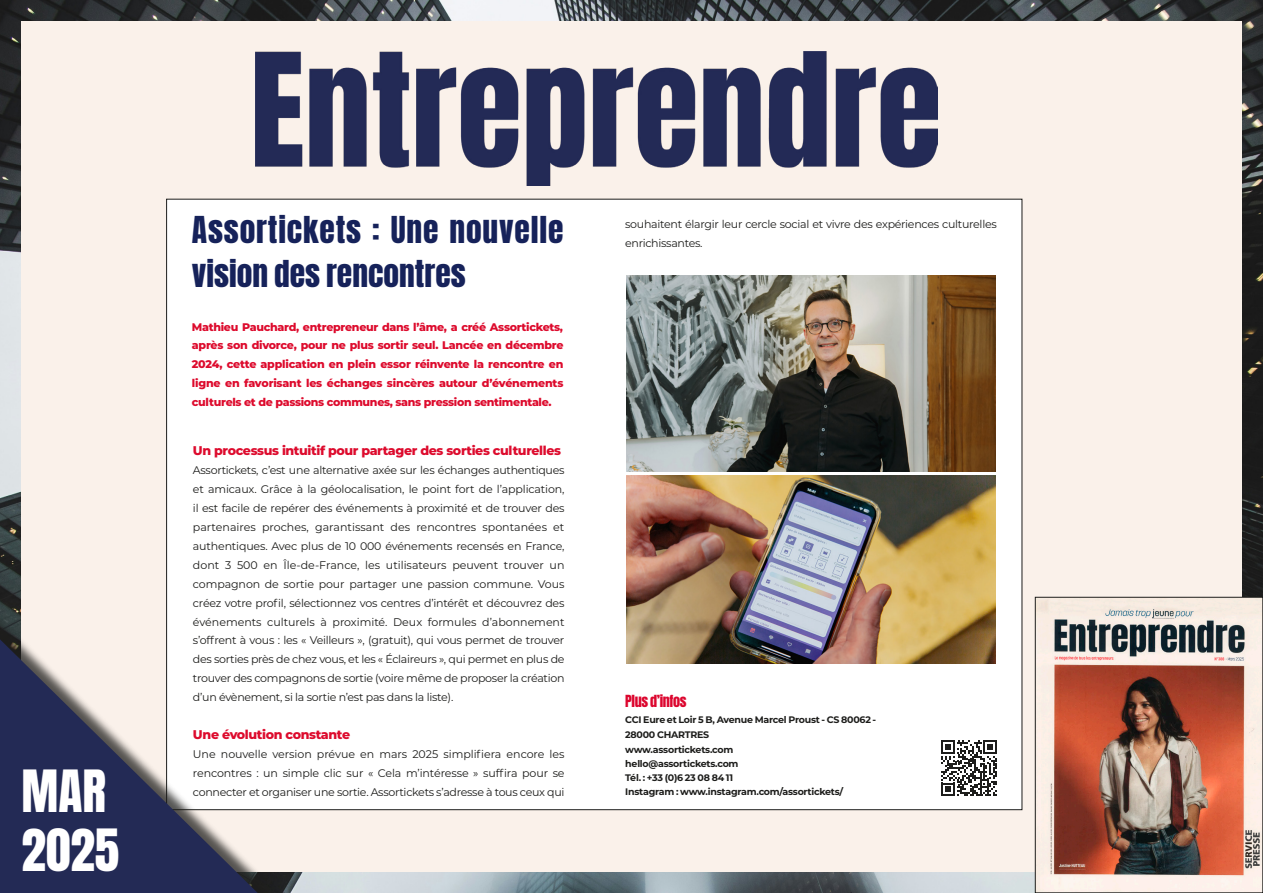
<style>
.page{position:relative;width:1263px;height:893px;background:#fff}
.page>*{position:absolute;margin:0;border:0;box-sizing:border-box;transform-origin:0 0}
.t1{font:49.5px "Anton";color:#fff}
.t2{font:31.5px/44.2px "Anton";letter-spacing:.025em;color:#16225a}
.t3{font:14.25px "Anton";letter-spacing:-.025em;color:#dc062e}
.t4{font:800 12.6px "Montserrat";letter-spacing:-.03em;color:#dd0b2d}
.t5{font:11.1px/18.9px "Montserrat";letter-spacing:-.025em;color:#1d1d1b;text-align:justify}
.t6{font:800 11.1px/18.9px "Montserrat";letter-spacing:-.03em;color:#dd0b2d;text-align:justify}
.t7{font:700 9.45px/14.2px "Montserrat";letter-spacing:-.025em;color:#1d1d1b}
</style>
<div class="page">
<img style="left:0;top:0;width:1263px;height:893px">
<div style="left:21px;top:21px;width:1221px;height:851px;background:#faf1ea"></div>
<div style="left:167px;top:199px;width:855px;height:611px;background:#fff"></div>
<svg style="left:941px;top:740px;width:56px;height:56px"></svg>
<img style="left:627px;top:276px;width:368px;height:196px">
<img style="left:627px;top:475px;width:368px;height:189px">
<div style="left:0;top:608px;width:302px;height:285px;background:#1d1d1b;opacity:.75"></div>
<svg style="left:0;top:639px;width:258px;height:254px;fill:#232a55"></svg>
<img style="left:255px;top:52px;width:683px;height:134px">
<img style="left:1037px;top:599px;width:224px;height:292px">
<div style="left:1035px;top:597px;width:228px;height:296px;border:1px solid #1d1d1b"></div>
<p class="t1" style="left:22px;top:766px;width:86px">MAR</p>
<p class="t1" style="left:22px;top:825px;width:99px">2025</p>
<p class="t2" style="left:192px;top:210px;width:373px">Assortickets : Une nouvelle vision des rencontres</p>
<p class="t6" style="left:192px;top:317px;width:373px">Mathieu Pauchard, entrepreneur dans l’âme, a créé Assortickets, après son divorce, pour ne plus sortir seul. Lancée en décembre 2024, cette application en plein essor réinvente la rencontre en ligne en favorisant les échanges sincères autour d’événements culturels et de passions communes, sans pression sentimentale.</p>
<p class="t4" style="left:193px;top:441px;width:370px">Un processus intuitif pour partager des sorties culturelles</p>
<p class="t5" style="left:193px;top:460px;width:373px">Assortickets, c’est une alternative axée sur les échanges authentiques et amicaux. Grâce à la géolocalisation, le point fort de l’application, il est facile de repérer des événements à proximité et de trouver des partenaires proches, garantissant des rencontres spontanées et authentiques. Avec plus de 10 000 événements recensés en France, dont 3 500 en Île-de-France, les utilisateurs peuvent trouver un compagnon de sortie pour partager une passion commune. Vous créez votre profil, sélectionnez vos centres d’intérêt et découvrez des événements culturels à proximité. Deux formules d’abonnement s’offrent à vous : les « Veilleurs », (gratuit), qui vous permet de trouver des sorties près de chez vous, et les « Éclaireurs », qui permet en plus de trouver des compagnons de sortie (voire même de proposer la création d’un évènement, si la sortie n’est pas dans la liste).</p>
<p class="t4" style="left:193px;top:725px;width:159px">Une évolution constante</p>
<p class="t5" style="left:193px;top:744px;width:373px">Une nouvelle version prévue en mars 2025 simplifiera encore les rencontres : un simple clic sur « Cela m’intéresse » suffira pour se connecter et organiser une sortie. Assortickets s’adresse à tous ceux qui</p>
<p class="t5" style="left:625px;top:215px;width:373px">souhaitent élargir leur cercle social et vivre des expériences culturelles enrichissantes.</p>
<p class="t3" style="left:625px;top:694px;width:63px">Plus d’infos</p>
<p class="t7" style="left:625px;top:711px;width:253px;line-height:15.8px">CCI Eure et Loir 5 B, Avenue Marcel Proust - CS 80062 -<br>28000 CHARTRES</p>
<p class="t7" style="left:625px;top:742px;width:220px">www.assortickets.com hello@assortickets.com<br>Tél. : +33 (0)6 23 08 84 11<br>Instagram : www.instagram.com/assortickets/</p>
</div>
